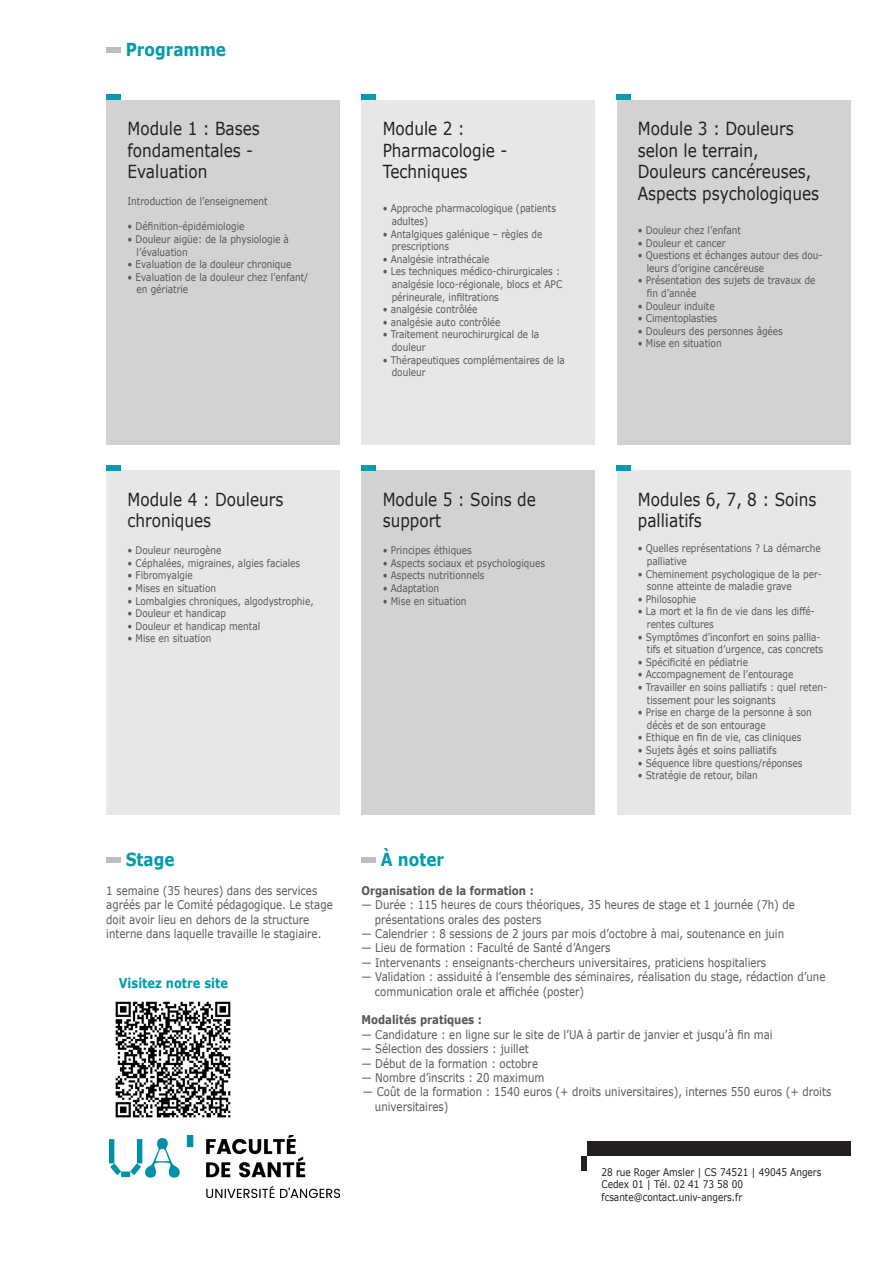
<style>
.page{position:relative;width:893px;height:1263px;background:#fff}
.page>*{position:absolute;margin:0;border:0;box-sizing:border-box;transform-origin:0 0}
.t1{font:18px/21.6px "Verdana";color:#231f20;scale:.85 1}
.t2{font:700 18px "Verdana";color:#009cac;scale:.85 1}
.t3{font:700 13.5px "Verdana";color:#009cac;scale:.85 1}
.t4{font:12px/14.4px "Verdana";color:#57585a;scale:.85 1}
.t5{font:700 12px "Verdana";color:#57585a;scale:.85 1}
.t6{font:10.5px/12.6px "Verdana";color:#57585a;scale:.85 1}
.t7{font:10.5px/12.6px "Verdana";color:#231f20;scale:.85 1}
</style>
<div class="page">
<div style="left:581px;top:1156px;width:6px;height:14px;background:#231f20"></div>
<div style="left:587px;top:1142px;width:263px;height:14px;background:#231f20"></div>
<div style="left:106px;top:47px;width:14px;height:6px;background:#bcbdc0"></div>
<img style="left:110px;top:1135px;width:230px;height:62px">
<div style="left:361px;top:857px;width:15px;height:6px;background:#bcbdc0"></div>
<div style="left:106px;top:857px;width:14px;height:6px;background:#bcbdc0"></div>
<div style="left:106px;top:100px;width:234px;height:345px;background:#d1d2d4"></div>
<div style="left:106px;top:94px;width:14px;height:6px;background:#009cac"></div>
<div style="left:361px;top:470px;width:234px;height:345px;background:#d1d2d4"></div>
<div style="left:361px;top:465px;width:15px;height:5px;background:#009cac"></div>
<div style="left:106px;top:470px;width:234px;height:345px;background:#e6e7e9"></div>
<div style="left:106px;top:465px;width:14px;height:5px;background:#009cac"></div>
<div style="left:617px;top:470px;width:233px;height:345px;background:#e6e7e9"></div>
<div style="left:617px;top:465px;width:14px;height:5px;background:#009cac"></div>
<div style="left:361px;top:100px;width:234px;height:345px;background:#e6e7e9"></div>
<div style="left:361px;top:94px;width:15px;height:6px;background:#009cac"></div>
<div style="left:617px;top:100px;width:233px;height:345px;background:#d1d2d4"></div>
<div style="left:617px;top:94px;width:14px;height:6px;background:#009cac"></div>
<img style="left:115px;top:1001px;width:116px;height:117px">
<h1 class="t2" style="left:126px;top:37px;width:120px">Programme</h1>
<p class="t1" style="left:128px;top:117px;width:157px">Module 1 : Bases fondamentales -<br>Evaluation</p>
<p class="t6" style="left:128px;top:195px;width:166px">Introduction de l’enseignement</p>
<p class="t6" style="left:128px;top:220px;width:139px">• Définition-épidémiologie</p>
<p class="t6" style="left:137px;top:233px;width:181px;text-indent:-9px">• Douleur aigüe: de la physiologie à l’évaluation</p>
<p class="t6" style="left:128px;top:258px;width:194px">• Evaluation de la douleur chronique</p>
<p class="t6" style="left:137px;top:271px;width:203px;text-indent:-9px">• Evaluation de la douleur chez l’enfant/ en gériatrie</p>
<p class="t1" style="left:383px;top:117px;width:148px">Module 2 :<br>Pharmacologie -<br>Techniques</p>
<p class="t6" style="left:392px;top:202px;width:195px;text-indent:-9px">• Approche pharmacologique (patients adultes)</p>
<p class="t6" style="left:392px;top:227px;width:179px;text-indent:-9px">• Antalgiques galénique – règles de prescriptions</p>
<p class="t6" style="left:383px;top:253px;width:127px">• Analgésie intrathécale</p>
<p class="t6" style="left:392px;top:265px;width:202px;text-indent:-9px">• Les techniques médico-chirurgicales : analgésie loco-régionale, blocs et APC périneurale, infiltrations</p>
<p class="t6" style="left:383px;top:303px;width:113px">• analgésie contrôlée</p>
<p class="t6" style="left:383px;top:316px;width:140px">• analgésie auto contrôlée</p>
<p class="t6" style="left:392px;top:328px;width:175px;text-indent:-9px">• Traitement neurochirurgical de la douleur</p>
<p class="t6" style="left:392px;top:353px;width:205px;text-indent:-9px">• Thérapeutiques complémentaires de la douleur</p>
<p class="t1" style="left:638px;top:117px;width:215px">Module 3 : Douleurs selon le terrain,<br>Douleurs cancéreuses,<br>Aspects psychologiques</p>
<p class="t6" style="left:638px;top:224px;width:123px">• Douleur chez l’enfant</p>
<p class="t6" style="left:638px;top:236px;width:105px">• Douleur et cancer</p>
<p class="t6" style="left:647px;top:249px;width:208px;text-indent:-9px">• Questions et échanges autour des dou&shy;leurs d’origine cancéreuse</p>
<p class="t6" style="left:647px;top:274px;width:200px;text-indent:-9px">• Présentation des sujets de travaux de fin d’année</p>
<p class="t6" style="left:638px;top:299px;width:92px">• Douleur induite</p>
<p class="t6" style="left:638px;top:312px;width:95px">• Cimentoplasties</p>
<p class="t6" style="left:638px;top:325px;width:172px">• Douleurs des personnes âgées</p>
<p class="t6" style="left:638px;top:337px;width:100px">• Mise en situation</p>
<p class="t1" style="left:128px;top:488px;width:185px">Module 4 : Douleurs chroniques</p>
<p class="t6" style="left:128px;top:544px;width:112px">• Douleur neurogène</p>
<p class="t6" style="left:128px;top:556px;width:205px">• Céphalées, migraines, algies faciales</p>
<p class="t6" style="left:128px;top:569px;width:78px">• Fibromyalgie</p>
<p class="t6" style="left:128px;top:582px;width:106px">• Mises en situation</p>
<p class="t6" style="left:128px;top:594px;width:220px">• Lombalgies chroniques, algodystrophie,</p>
<p class="t6" style="left:128px;top:607px;width:117px">• Douleur et handicap</p>
<p class="t6" style="left:128px;top:619px;width:158px">• Douleur et handicap mental</p>
<p class="t6" style="left:128px;top:632px;width:100px">• Mise en situation</p>
<p class="t2" style="left:126px;top:847px;width:59px">Stage</p>
<p class="t4" style="left:106px;top:883px;width:268px">1 semaine (35 heures) dans des services agréés par le Comité pédagogique. Le stage doit avoir lieu en dehors de la structure interne dans laquelle travaille le stagiaire.</p>
<p class="t3" style="left:119px;top:974px;width:130px">Visitez notre site</p>
<p class="t1" style="left:383px;top:488px;width:182px">Module 5 : Soins de support</p>
<p class="t6" style="left:383px;top:544px;width:106px">• Principes éthiques</p>
<p class="t6" style="left:383px;top:556px;width:193px">• Aspects sociaux et psychologiques</p>
<p class="t6" style="left:383px;top:569px;width:121px">• Aspects nutritionnels</p>
<p class="t6" style="left:383px;top:582px;width:68px">• Adaptation</p>
<p class="t6" style="left:383px;top:594px;width:100px">• Mise en situation</p>
<p class="t1" style="left:638px;top:488px;width:211px">Modules 6, 7, 8 : Soins palliatifs</p>
<p class="t6" style="left:647px;top:542px;width:206px;text-indent:-9px">• Quelles représentations ? La démarche palliative</p>
<p class="t6" style="left:647px;top:567px;width:207px;text-indent:-9px">• Cheminement psychologique de la per&shy;sonne atteinte de maladie grave</p>
<p class="t6" style="left:638px;top:592px;width:70px">• Philosophie</p>
<p class="t6" style="left:647px;top:605px;width:199px;text-indent:-9px">• La mort et la fin de vie dans les diffé&shy;rentes cultures</p>
<p class="t6" style="left:638px;top:630px;width:220px;text-align:right">• Symptômes d’inconfort en soins pallia&shy;tifs et situation d’urgence, cas concrets</p>
<p class="t6" style="left:638px;top:655px;width:131px">• Spécificité en pédiatrie</p>
<p class="t6" style="left:638px;top:668px;width:185px">• Accompagnement de l’entourage</p>
<p class="t6" style="left:647px;top:681px;width:213px;text-indent:-9px">• Travailler en soins palliatifs : quel reten&shy;tissement pour les soignants</p>
<p class="t6" style="left:647px;top:706px;width:196px;text-indent:-9px">• Prise en charge de la personne à son décès et de son entourage</p>
<p class="t6" style="left:638px;top:731px;width:194px">• Ethique en fin de vie, cas cliniques</p>
<p class="t6" style="left:638px;top:744px;width:165px">• Sujets âgés et soins palliatifs</p>
<p class="t6" style="left:638px;top:756px;width:195px">• Séquence libre questions/réponses</p>
<p class="t6" style="left:638px;top:769px;width:143px">• Stratégie de retour, bilan</p>
<p class="t2" style="left:381px;top:847px;width:76px">À noter</p>
<p class="t5" style="left:361px;top:882px;width:204px">Organisation de la formation :</p>
<p class="t4" style="left:375px;top:897px;width:496px;text-indent:-14px">— Durée : 115 heures de cours théoriques, 35 heures de stage et 1 journée (7h) de présentations orales des posters</p>
<p class="t4" style="left:361px;top:926px;width:499px">— Calendrier : 8 sessions de 2 jours par mois d’octobre à mai, soutenance en juin</p>
<p class="t4" style="left:361px;top:941px;width:294px">— Lieu de formation : Faculté de Santé d’Angers</p>
<p class="t4" style="left:361px;top:955px;width:478px">— Intervenants : enseignants-chercheurs universitaires, praticiens hospitaliers</p>
<p class="t4" style="left:375px;top:969px;width:531px;text-indent:-14px">— Validation : assiduité à l’ensemble des séminaires, réalisation du stage, rédaction d’une communication orale et affichée (poster)</p>
<p class="t5" style="left:361px;top:1011px;width:143px">Modalités pratiques :</p>
<p class="t4" style="left:361px;top:1027px;width:485px">— Candidature : en ligne sur le site de l’UA à partir de janvier et jusqu’à fin mai</p>
<p class="t4" style="left:361px;top:1041px;width:198px">— Sélection des dossiers : juillet</p>
<p class="t4" style="left:361px;top:1056px;width:209px">— Début de la formation : octobre</p>
<p class="t4" style="left:361px;top:1070px;width:217px">— Nombre d’inscrits : 20 maximum</p>
<p class="t4" style="left:375px;top:1085px;width:538px;text-indent:-12px">— Coût de la formation : 1540 euros (+ droits universitaires), internes 550 euros (+ droits universitaires)</p>
<p class="t7" style="left:601px;top:1165px;width:260px">28 rue Roger Amsler | CS 74521 | 49045 Angers<br>Cedex 01 | Tél. 02 41 73 58 00</p>
<p class="t7" style="left:601px;top:1191px;width:167px">fcsante@contact.univ-angers.fr</p>
</div>
